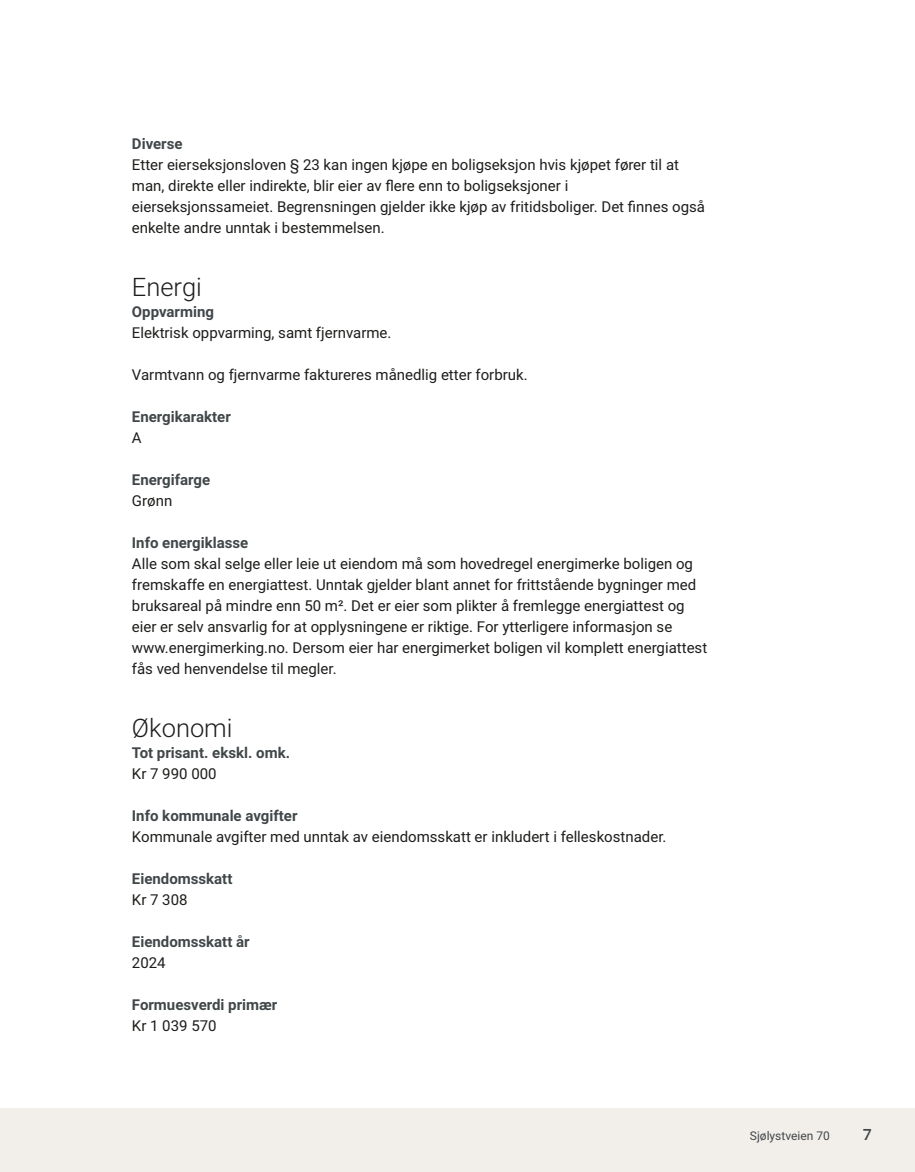
<style>
.page{position:relative;width:915px;height:1172px;background:#fff}
.page>*{position:absolute;margin:0;border:0;box-sizing:border-box;transform-origin:0 0}
.t1{font:300 25.5px "Roboto Vitec";color:#1d1d1b}
.t2{font:700 18px "Arya";color:#414749}
.t3{font:15px/21px "Roboto Vitec";color:#1d1d1b}
.t4{font:700 15px "Roboto Vitec";color:#414749}
.t5{font:12px "Roboto Vitec";color:#414749}
</style>
<div class="page">
<div style="left:0;top:1108px;width:914px;height:64px;background:#f2eeea"></div>
<p class="t4" style="left:132px;top:133px;width:52px">Diverse</p>
<p class="t3" style="left:132px;top:153px;width:574px">Etter eierseksjonsloven § 23 kan ingen kjøpe en boligseksjon hvis kjøpet fører til at man, direkte eller indirekte, blir eier av flere enn to boligseksjoner i eierseksjonssameiet. Begrensningen gjelder ikke kjøp av fritidsboliger. Det finnes også enkelte andre unntak i bestemmelsen.</p>
<h1 class="t1" style="left:132px;top:269px;width:71px">Energi</h1>
<p class="t4" style="left:132px;top:301px;width:84px">Oppvarming</p>
<p class="t3" style="left:132px;top:321px;width:261px">Elektrisk oppvarming, samt fjernvarme.</p>
<p class="t3" style="left:132px;top:363px;width:397px">Varmtvann og fjernvarme faktureres månedlig etter forbruk.</p>
<p class="t4" style="left:132px;top:406px;width:100px">Energikarakter</p>
<p class="t3" style="left:132px;top:426px;width:11px">A</p>
<p class="t4" style="left:132px;top:469px;width:80px">Energifarge</p>
<p class="t3" style="left:132px;top:489px;width:42px">Grønn</p>
<p class="t4" style="left:132px;top:532px;width:118px">Info energiklasse</p>
<p class="t3" style="left:132px;top:552px;width:576px">Alle som skal selge eller leie ut eiendom må som hovedregel energimerke boligen og fremskaffe en energiattest. Unntak gjelder blant annet for frittstående bygninger med bruksareal på mindre enn 50 m². Det er eier som plikter å fremlegge energiattest og eier er selv ansvarlig for at opplysningene er riktige. For ytterligere informasjon se www.energimerking.no. Dersom eier har energimerket boligen vil komplett energiattest fås ved henvendelse til megler.</p>
<h1 class="t1" style="left:132px;top:710px;width:102px">Økonomi</h1>
<p class="t4" style="left:132px;top:742px;width:160px">Tot prisant. ekskl. omk.</p>
<p class="t3" style="left:132px;top:762px;width:86px">Kr 7 990 000</p>
<p class="t4" style="left:132px;top:805px;width:167px">Info kommunale avgifter</p>
<p class="t3" style="left:132px;top:825px;width:536px">Kommunale avgifter med unntak av eiendomsskatt er inkludert i felleskostnader.</p>
<p class="t4" style="left:132px;top:868px;width:102px">Eiendomsskatt</p>
<p class="t3" style="left:132px;top:888px;width:57px">Kr 7 308</p>
<p class="t4" style="left:132px;top:931px;width:119px">Eiendomsskatt år</p>
<p class="t3" style="left:132px;top:951px;width:35px">2024</p>
<p class="t4" style="left:132px;top:994px;width:147px">Formuesverdi primær</p>
<p class="t3" style="left:132px;top:1014px;width:86px">Kr 1 039 570</p>
<p class="t5" style="left:749px;top:1127px;width:81px">Sjølystveien 70</p>
<p class="t2" style="left:862px;top:1123px;width:11px">7</p>
</div>
